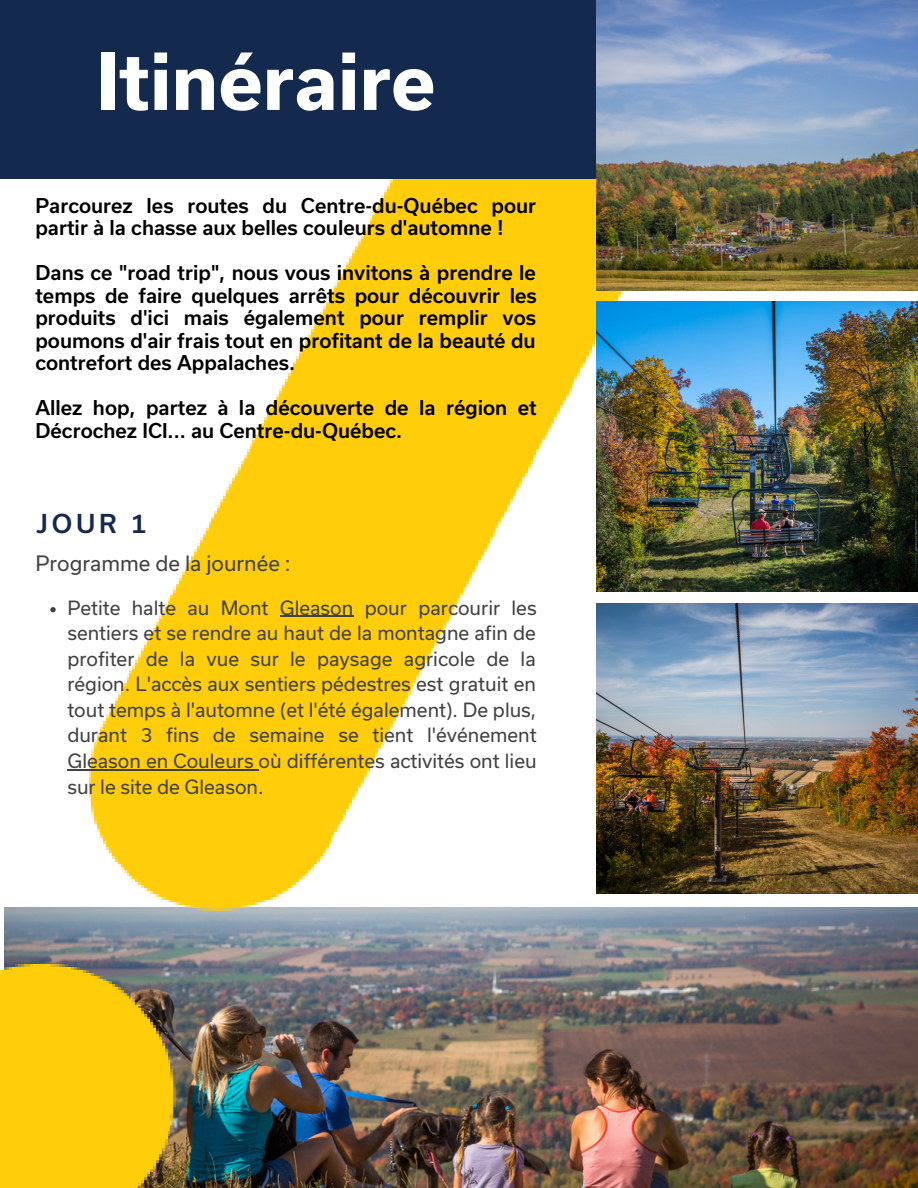
<style>
.page{position:relative;width:918px;height:1188px;background:#fff}
.page>*{position:absolute;margin:0;border:0;box-sizing:border-box;transform-origin:0 0}
.t1{font:700 74.7px "Usual";color:#fff}
.t2{font:500 24.9px "Usual";color:#13294d}
.t3{font:20.25px "Usual";color:#424242}
.t4{font:500 19.5px/22.5px "Usual";color:#000}
.t5{font:18.75px/25.7px "Usual";color:#424242;text-align:justify}
</style>
<div class="page">
<img style="left:714px;top:908px;width:204px;height:280px">
<img style="left:0;top:179px;width:714px;height:1009px">
<div style="left:0;top:0;width:623px;height:179px;background:#13294d"></div>
<img style="left:596px;top:0;width:322px;height:290px">
<img style="left:596px;top:302px;width:322px;height:290px">
<img style="left:596px;top:603px;width:322px;height:290px">
<svg style="left:50px;top:607px;width:6px;height:5px"></svg>
<hr style="left:280px;top:616px;width:73px;height:1px;background:#424242">
<hr style="left:67px;top:769px;width:192px;height:1px;background:#424242">
<p class="t1" style="left:96px;top:50px;width:341px">Itinéraire</p>
<p class="t4" style="left:35px;top:195px;width:502px">Parcourez les routes du Centre-du-Québec pour partir à la chasse aux belles couleurs d'automne !</p>
<p class="t4" style="left:35px;top:263px;width:503px;text-align:justify">Dans ce "road trip", nous vous invitons à prendre le temps de faire quelques arrêts pour découvrir les produits d'ici mais également pour remplir vos poumons d'air frais tout en profitant de la beauté du contrefort des Appalaches.</p>
<p class="t4" style="left:35px;top:398px;width:503px">Allez hop, partez à la découverte de la région et<br>Décrochez ICI... au Centre-du-Québec.</p>
<p class="t2" style="left:37px;top:513px;width:112px">JOUR 1</p>
<p class="t3" style="left:35px;top:555px;width:257px">Programme de la journée :</p>
<p class="t5" style="left:67px;top:596px;width:471px">Petite halte au Mont Gleason pour parcourir les sentiers et se rendre au haut de la montagne afin de profiter de la vue sur le paysage agricole de la région. L'accès aux sentiers pédestres est gratuit en tout temps à l'automne (et l'été également). De plus, durant 3 fins de semaine se tient l'événement Gleason en Couleurs où différentes activités ont lieu sur le site de Gleason.</p>
</div>
